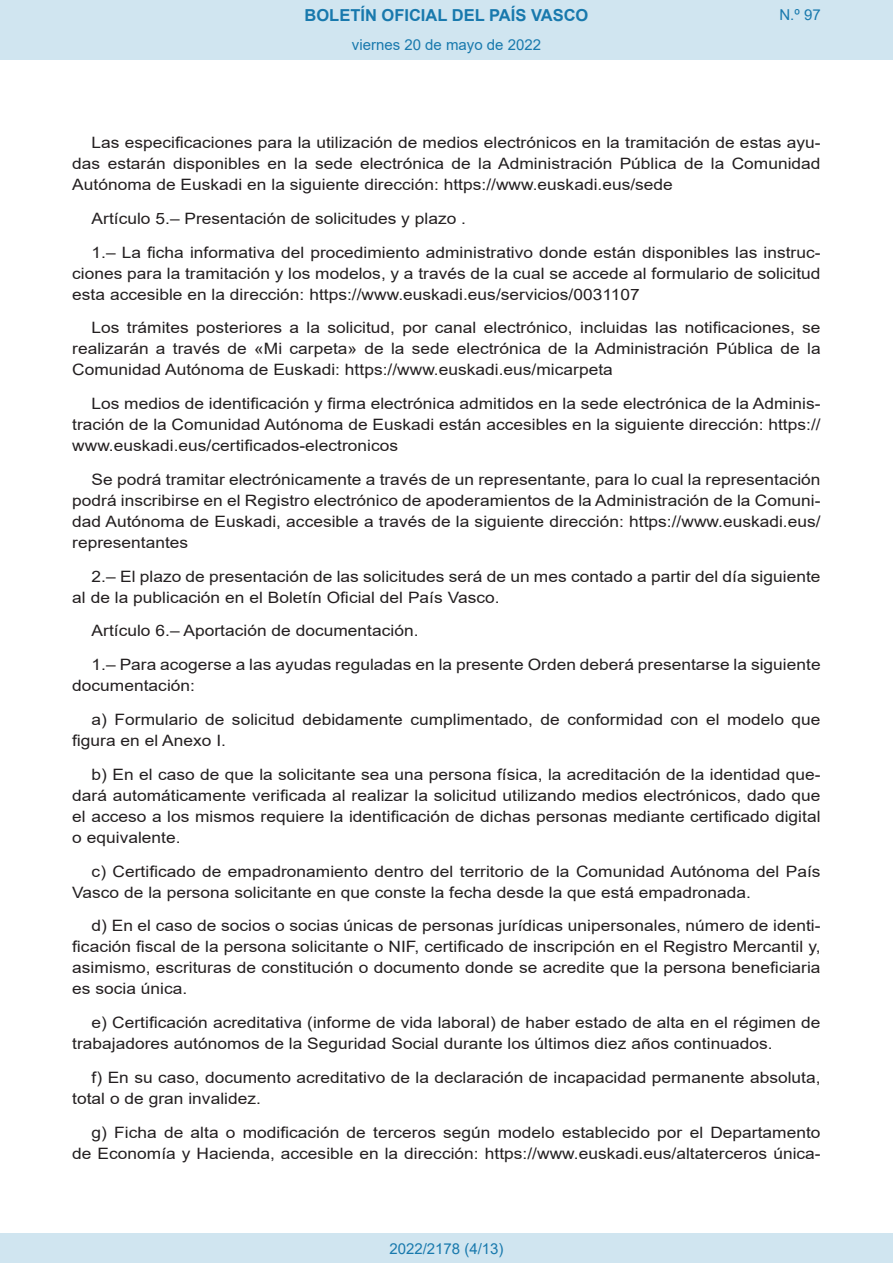
<style>
.page{position:relative;width:893px;height:1263px;background:#fff}
.page>*{position:absolute;margin:0;border:0;box-sizing:border-box;transform-origin:0 0}
.t1{font:700 16.5px "Arial";color:#1879ad}
.BOPVDetalle{font:15.6px/21px "Arial";color:#231f20;text-align:justify;scale:1.11 1}
.Paginacion_Centro{font:15px "Arial";color:#1879ad}
</style>
<div class="page">
<div style="left:0;top:0;width:893px;height:60px;background:#d0e5f0"></div>
<div style="left:0;top:1233px;width:893px;height:30px;background:#d0e5f0"></div>
<p class="t1" style="left:305px;top:3px;width:285px">BOLETÍN OFICIAL DEL PAÍS VASCO</p>
<p class="Paginacion_Centro" style="left:352px;top:35px;width:191px">viernes 20 de mayo de 2022</p>
<p class="Paginacion_Centro" style="left:779px;top:5px;width:43px">N.º 97</p>
<p class="BOPVDetalle" style="left:72px;top:132px;width:676px;text-indent:19px">Las especificaciones para la utilización de medios electrónicos en la tramitación de estas ayu&shy;das estarán disponibles en la sede electrónica de la Administración Pública de la Comunidad Autónoma de Euskadi en la siguiente dirección: https://www.euskadi.eus/sede</p>
<p class="BOPVDetalle" style="left:92px;top:208px;width:339px">Artículo 5.– Presentación de solicitudes y plazo .</p>
<p class="BOPVDetalle" style="left:72px;top:242px;width:676px;text-indent:19px">1.– La ficha informativa del procedimiento administrativo donde están disponibles las instruc&shy;ciones para la tramitación y los modelos, y a través de la cual se accede al formulario de solicitud esta accesible en la dirección: https://www.euskadi.eus/servicios/0031107</p>
<p class="BOPVDetalle" style="left:72px;top:317px;width:676px;text-indent:19px">Los trámites posteriores a la solicitud, por canal electrónico, incluidas las notificaciones, se realizarán a través de «Mi carpeta» de la sede electrónica de la Administración Pública de la Comunidad Autónoma de Euskadi: https://www.euskadi.eus/micarpeta</p>
<p class="BOPVDetalle" style="left:72px;top:393px;width:676px;text-indent:19px">Los medios de identificación y firma electrónica admitidos en la sede electrónica de la Adminis&shy;tración de la Comunidad Autónoma de Euskadi están accesibles en la siguiente dirección: https:// www.euskadi.eus/certificados-electronicos</p>
<p class="BOPVDetalle" style="left:72px;top:469px;width:676px;text-indent:19px">Se podrá tramitar electrónicamente a través de un representante, para lo cual la representación podrá inscribirse en el Registro electrónico de apoderamientos de la Administración de la Comuni&shy;dad Autónoma de Euskadi, accesible a través de la siguiente dirección: https://www.euskadi.eus/ representantes</p>
<p class="BOPVDetalle" style="left:72px;top:566px;width:676px;text-indent:19px">2.– El plazo de presentación de las solicitudes será de un mes contado a partir del día siguiente al de la publicación en el Boletín Oficial del País Vasco.</p>
<p class="BOPVDetalle" style="left:92px;top:620px;width:296px">Artículo 6.– Aportación de documentación.</p>
<p class="BOPVDetalle" style="left:72px;top:654px;width:676px;text-indent:19px">1.– Para acogerse a las ayudas reguladas en la presente Orden deberá presentarse la siguiente documentación:</p>
<p class="BOPVDetalle" style="left:72px;top:709px;width:676px;text-indent:19px">a) Formulario de solicitud debidamente cumplimentado, de conformidad con el modelo que figura en el Anexo I.</p>
<p class="BOPVDetalle" style="left:72px;top:764px;width:676px;text-indent:19px">b) En el caso de que la solicitante sea una persona física, la acreditación de la identidad que&shy;dará automáticamente verificada al realizar la solicitud utilizando medios electrónicos, dado que el acceso a los mismos requiere la identificación de dichas personas mediante certificado digital o equivalente.</p>
<p class="BOPVDetalle" style="left:72px;top:860px;width:676px;text-indent:19px">c) Certificado de empadronamiento dentro del territorio de la Comunidad Autónoma del País<br>Vasco de la persona solicitante en que conste la fecha desde la que está empadronada.</p>
<p class="BOPVDetalle" style="left:72px;top:915px;width:676px;text-indent:19px">d) En el caso de socios o socias únicas de personas jurídicas unipersonales, número de identi&shy;ficación fiscal de la persona solicitante o NIF, certificado de inscripción en el Registro Mercantil y, asimismo, escrituras de constitución o documento donde se acredite que la persona beneficiaria es socia única.</p>
<p class="BOPVDetalle" style="left:72px;top:1012px;width:676px;text-indent:19px">e) Certificación acreditativa (informe de vida laboral) de haber estado de alta en el régimen de trabajadores autónomos de la Seguridad Social durante los últimos diez años continuados.</p>
<p class="BOPVDetalle" style="left:72px;top:1067px;width:676px;text-indent:19px">f) En su caso, documento acreditativo de la declaración de incapacidad permanente absoluta, total o de gran invalidez.</p>
<p class="BOPVDetalle" style="left:72px;top:1121px;width:676px;text-align:right">g) Ficha de alta o modificación de terceros según modelo establecido por el Departamento de Economía y Hacienda, accesible en la dirección: https://www.euskadi.eus/altaterceros única-</p>
<p class="Paginacion_Centro" style="left:389px;top:1238px;width:116px">2022/2178 (4/13)</p>
</div>
